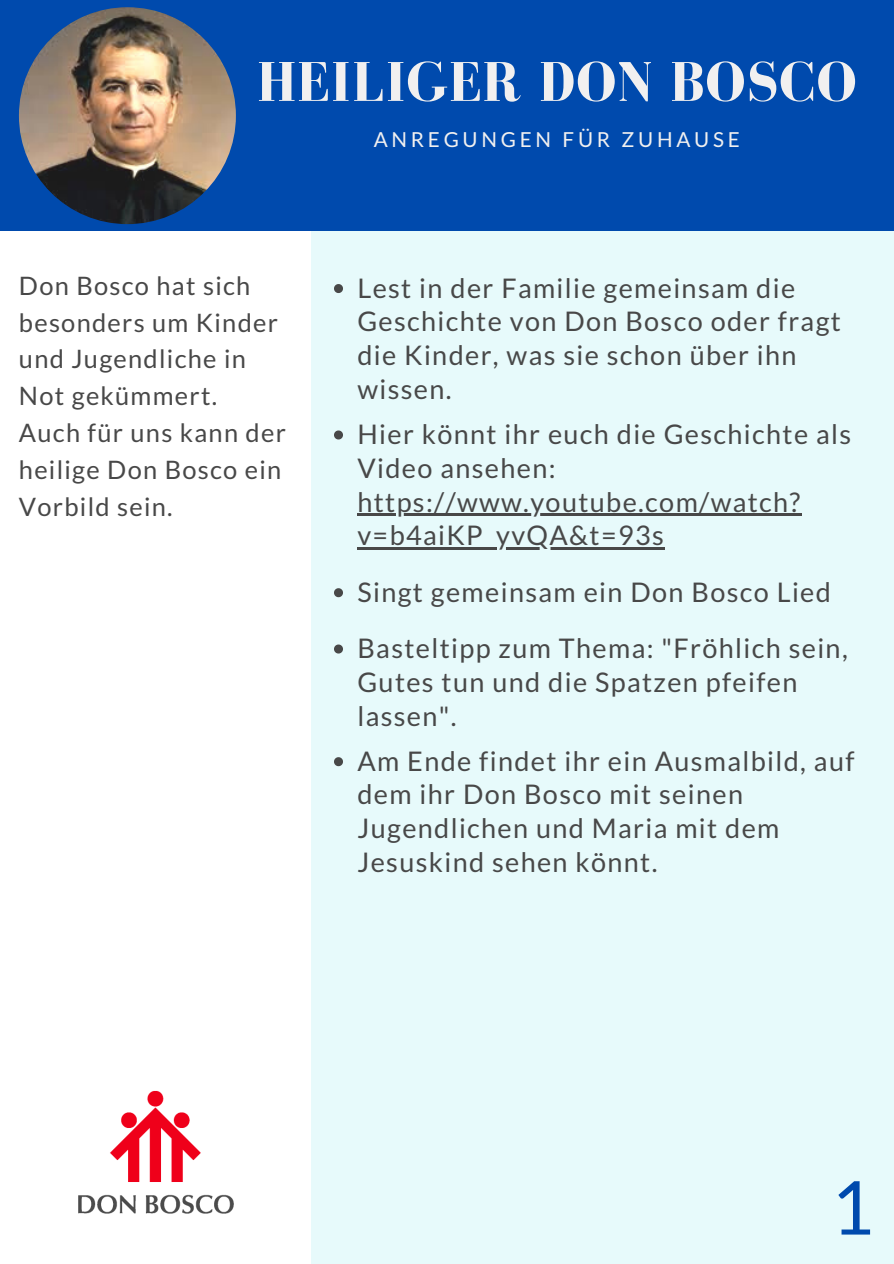
<style>
.page{position:relative;width:894px;height:1264px;background:#fff}
.page>*{position:absolute;margin:0;border:0;box-sizing:border-box;transform-origin:0 0}
.t1{font:74.25px "Lato";color:#004aad}
.t2{font:700 57.45px "Bodoni FLF";letter-spacing:.015em;color:#f1f0f0}
.t3{font:27px/33.8px "Lato";letter-spacing:.05em;color:#484848}
.t4{font:25.35px/36.8px "Lato";letter-spacing:.05em;color:#484848}
.t5{font:20.7px "Lato";letter-spacing:.18em;color:#f1f0f0}
</style>
<div class="page">
<div style="left:311px;top:224px;width:582px;height:1039px;background:#e7fafb"></div>
<div style="left:0;top:0;width:893px;height:231px;background:#004aad"></div>
<img style="left:19px;top:7px;width:217px;height:217px;border-radius:50%">
<svg style="left:334px;top:284px;width:9px;height:9px"></svg>
<svg style="left:334px;top:430px;width:9px;height:9px"></svg>
<hr style="left:357px;top:513px;width:444px;height:2px;background:#484848">
<hr style="left:357px;top:547px;width:308px;height:2px;background:#484848">
<svg style="left:334px;top:588px;width:9px;height:9px"></svg>
<svg style="left:334px;top:644px;width:9px;height:9px"></svg>
<svg style="left:334px;top:757px;width:9px;height:9px"></svg>
<img style="left:78px;top:1090px;width:156px;height:124px">
<p class="t2" style="left:257px;top:51px;width:601px">HEILIGER DON BOSCO</p>
<p class="t5" style="left:373px;top:126px;width:367px">ANREGUNGEN FÜR ZUHAUSE</p>
<p class="t4" style="left:19px;top:266px;width:260px">Don Bosco hat sich besonders um Kinder und Jugendliche in<br>Not gekümmert.</p>
<p class="t4" style="left:19px;top:414px;width:268px">Auch für uns kann der heilige Don Bosco ein<br>Vorbild sein.</p>
<p class="t3" style="left:357px;top:270px;width:485px">Lest in der Familie gemeinsam die<br>Geschichte von Don Bosco oder fragt die Kinder, was sie schon über ihn wissen.</p>
<p class="t3" style="left:357px;top:416px;width:495px">Hier könnt ihr euch die Geschichte als<br>Video ansehen: https://www.youtube.com/watch? v=b4aiKP_yvQA&amp;t=93s</p>
<p class="t3" style="left:357px;top:574px;width:475px">Singt gemeinsam ein Don Bosco Lied</p>
<p class="t3" style="left:357px;top:630px;width:491px">Basteltipp zum Thema: "Fröhlich sein,<br>Gutes tun und die Spatzen pfeifen lassen".</p>
<p class="t3" style="left:357px;top:743px;width:498px">Am Ende findet ihr ein Ausmalbild, auf dem ihr Don Bosco mit seinen<br>Jugendlichen und Maria mit dem<br>Jesuskind sehen könnt.</p>
<p class="t1" style="left:830px;top:1161px;width:45px">1</p>
</div>
